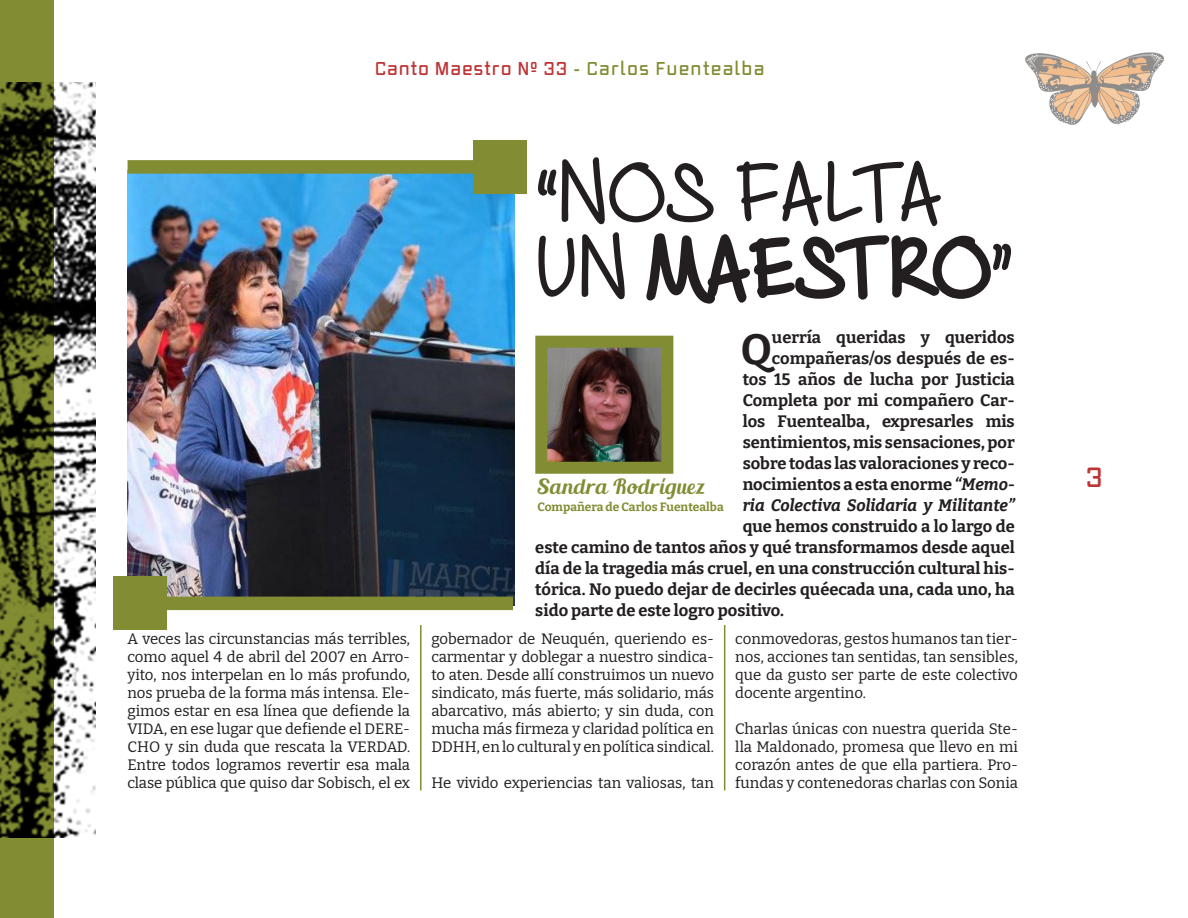
<style>
.page{position:relative;width:1188px;height:918px;background:#fff}
.page>*{position:absolute;margin:0;border:0;box-sizing:border-box;transform-origin:0 0}
.t1{font:700 108px "Cashew Apple Ale";color:#231f20}
.t2{font:700 42.15px "Bitter Pro";color:#231f20}
.t3{font:600 27px "Vox Round";color:#bf3434}
.t4{font:21px "Blenda Script";letter-spacing:.025em;color:#828c32}
.t5{font:600 18px "Vox Round";letter-spacing:.09em;color:#828c32}
.t6{font:700 16.5px "Bitter Pro";color:#231f20}
.t7{font:italic 700 16.5px "Bitter Pro";color:#231f20}
.t8{font:15px/18px "Bitter Pro";letter-spacing:-.005em;color:#231f20;text-align:justify}
.t9{font:700 12px "Bitter Pro";color:#828c32}
.s1{color:#bf3434}
.s2{font-style:italic}
</style>
<div class="page">
<img style="left:1025px;top:52px;width:139px;height:73px">
<div style="left:0;top:0;width:53px;height:918px;background:#828c32"></div>
<img style="left:0;top:83px;width:96px;height:755px">
<img style="left:128px;top:174px;width:386px;height:431px">
<div style="left:140px;top:597px;width:373px;height:13px;background:#828c32"></div>
<div style="left:113px;top:576px;width:54px;height:54px;background:#828c32"></div>
<img style="left:548px;top:349px;width:112px;height:112px">
<div style="left:535px;top:336px;width:138px;height:138px;border:12px solid #828c32"></div>
<div style="left:128px;top:160px;width:372px;height:14px;background:#828c32"></div>
<div style="left:473px;top:140px;width:54px;height:54px;background:#828c32"></div>
<hr style="left:420px;top:625px;width:2px;height:165px;background:#828c32">
<hr style="left:724px;top:625px;width:1px;height:165px;background:#828c32">
<p class="t5" style="left:375px;top:57px;width:391px"><span class="s1">Canto Maestro Nº 33</span> - Carlos Fuentealba</p>
<p class="t1" style="left:535px;top:134px;width:410px">“NOS FALTA</p>
<p class="t1" style="left:535px;top:209px;width:480px">UN MAESTRO”</p>
<p class="t6" style="left:772px;top:323px;width:244px">uerría queridas y queridos</p>
<p class="t6" style="left:772px;top:344px;width:244px">compañeras/os después de es-</p>
<p class="t6" style="left:743px;top:365px;width:274px">tos 15 años de lucha por Justicia</p>
<p class="t6" style="left:743px;top:386px;width:274px">Completa por mi compañero Car-</p>
<p class="t6" style="left:743px;top:407px;width:274px">los Fuentealba, expresarles mis</p>
<p class="t6" style="left:743px;top:428px;width:274px">sentimientos, mis sensaciones, por</p>
<p class="t6" style="left:743px;top:449px;width:274px">sobre todas las valoraciones y reco-</p>
<p class="t6" style="left:743px;top:470px;width:274px">nocimientos a esta enorme <span class="s2">“Memo-</span></p>
<p class="t7" style="left:743px;top:491px;width:274px">ria Colectiva Solidaria y Militante”</p>
<p class="t6" style="left:743px;top:512px;width:274px">que hemos construido a lo largo de</p>
<p class="t6" style="left:535px;top:533px;width:481px">este camino de tantos años y qué transformamos desde aquel</p>
<p class="t6" style="left:535px;top:554px;width:481px">día de la tragedia más cruel, en una construcción cultural his-</p>
<p class="t6" style="left:535px;top:575px;width:481px">tórica. No puedo dejar de decirles quéecada una, cada uno, ha</p>
<p class="t6" style="left:535px;top:596px;width:250px">sido parte de este logro positivo.</p>
<p class="t2" style="left:741px;top:315px;width:33px">Q</p>
<p class="t4" style="left:537px;top:473px;width:169px">Sandra Rodríguez</p>
<p class="t9" style="left:537px;top:497px;width:188px">Compañera de Carlos Fuentealba</p>
<p class="t8" style="left:128px;top:629px;width:284px">A veces las circunstancias más terribles, como aquel 4 de abril del 2007 en Arro&shy;yito, nos interpelan en lo más profundo, nos prueba de la forma más intensa. Ele&shy;gimos estar en esa línea que defiende la VIDA, en ese lugar que defiende el DERE-CHO y sin duda que rescata la VERDAD.<br>Entre todos logramos revertir esa mala clase pública que quiso dar Sobisch, el ex</p>
<p class="t8" style="left:431px;top:629px;width:284px">gobernador de Neuquén, queriendo es&shy;carmentar y doblegar a nuestro sindica&shy;to aten. Desde allí construimos un nuevo sindicato, más fuerte, más solidario, más abarcativo, más abierto; y sin duda, con mucha más firmeza y claridad política en DDHH, en lo cultural y en política sindical.</p>
<p class="t8" style="left:431px;top:773px;width:284px">He vivido experiencias tan valiosas, tan</p>
<p class="t8" style="left:735px;top:629px;width:284px">conmovedoras, gestos humanos tan tier&shy;nos, acciones tan sentidas, tan sensibles, que da gusto ser parte de este colectivo docente argentino.</p>
<p class="t8" style="left:735px;top:719px;width:284px">Charlas únicas con nuestra querida Ste&shy;lla Maldonado, promesa que llevo en mi corazón antes de que ella partiera. Pro&shy;fundas y contenedoras charlas con Sonia</p>
<h3 class="t3" style="left:1086px;top:459px;width:18px">3</h3>
</div>
